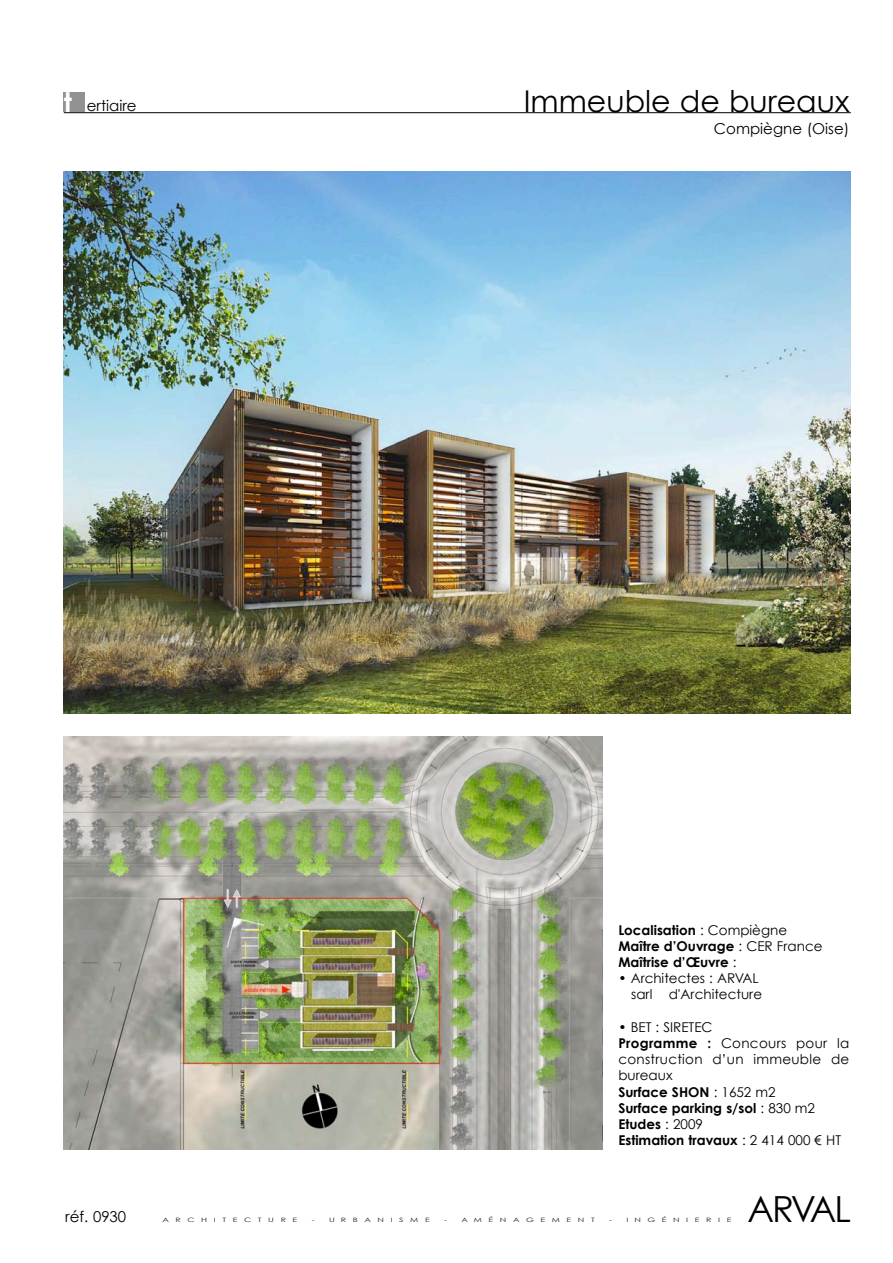
<style>
.page{position:relative;width:893px;height:1263px;background:#fff}
.page>*{position:absolute;margin:0;border:0;box-sizing:border-box;transform-origin:0 0}
.t1{font:36px "Century Gothic";letter-spacing:-.075em;color:#000}
.t2{font:30px "Century Gothic";color:#000}
.t3{font:15px "Century Gothic";color:#000}
.t4{font:13.5px/16.2px "Century Gothic";letter-spacing:.02em;color:#000}
.t5{font:700 13.5px/16.2px "Century Gothic";color:#000}
.t6{font:13.5px/16.2px "Century Gothic";color:#000;text-align:right}
.t7{font:6px "Century Gothic";letter-spacing:.75em;color:#212121;scale:1.47 1}
.s1{font-weight:700;font-size:27px;color:#fff}
.s2{font-weight:400}
.s3{font-weight:700}
</style>
<div class="page">
<div style="left:64px;top:92px;width:21px;height:19px;background:#919191"></div>
<svg style="left:64px;top:113px;width:787px;height:1px"></svg>
<img style="left:64px;top:172px;width:786px;height:542px">
<img style="left:64px;top:736px;width:538px;height:414px">
<p class="t3" style="left:64px;top:96px;width:74px"><span class="s1">t</span> ertiaire</p>
<h2 class="t2" style="left:524px;top:82px;width:327px">Immeuble de bureaux</h2>
<p class="t3" style="left:714px;top:119px;width:137px">Compiègne (Oise)</p>
<p class="t5" style="left:618px;top:921px;width:206px">Localisation <span class="s2">: Compiègne<br></span>Maître d’Ouvrage <span class="s2">: CER France<br></span>Maîtrise d’Œuvre <span class="s2">:</span></p>
<p class="t6" style="left:618px;top:970px;width:145px">• Architectes : ARVAL sarl d'Architecture</p>
<p class="t4" style="left:618px;top:1018px;width:232px">• BET : SIRETEC<br><span class="s3">Programme :</span> Concours pour la construction d’un immeuble de bureaux<br><span class="s3">Surface SHON</span> : 1652 m2<br><span class="s3">Surface parking s/sol</span> : 830 m2<br><span class="s3">Etudes</span> : 2009<br><span class="s3">Estimation travaux</span> : 2 414 000 € HT</p>
<p class="t3" style="left:65px;top:1207px;width:62px">réf. 0930</p>
<p class="t7" style="left:162px;top:1216px;width:93px">ARCHITECTURE</p>
<p class="t7" style="left:312px;top:1216px;width:3px">-</p>
<p class="t7" style="left:329px;top:1216px;width:70px">URBANISME</p>
<p class="t7" style="left:444px;top:1216px;width:3px">-</p>
<p class="t7" style="left:461px;top:1216px;width:92px">AMÉNAGEMENT</p>
<p class="t7" style="left:609px;top:1216px;width:3px">-</p>
<p class="t7" style="left:626px;top:1216px;width:73px">INGÉNIERIE</p>
<h1 class="t1" style="left:747px;top:1185px;width:105px">ARVAL</h1>
</div>
